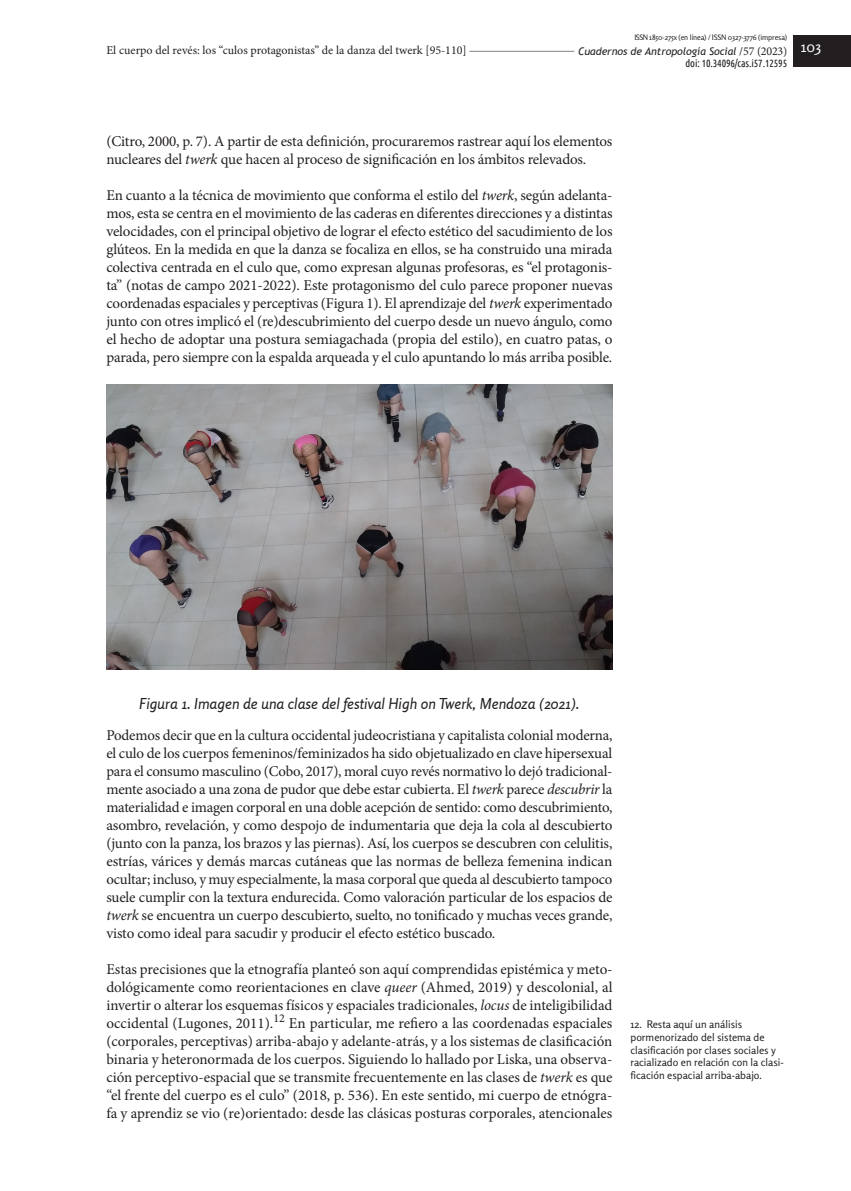
<style>
.page{position:relative;width:851px;height:1191px;background:#fff}
.page>*{position:absolute;margin:0;border:0;box-sizing:border-box;transform-origin:0 0}
.Art____Texto_princip{font:15px/18px "Minion Pro";letter-spacing:-.01em;color:#231f20;text-align:justify}
.Art____Subtítulo_tab{font:italic 15px "Rosario";color:#231f20}
.t1{font:15px "Rosario";color:#fff}
.t2{font:12px "Minion Pro";color:#231f20}
.t3{font:10.5px/12.6px "Rosario";color:#231f20}
.t4{font:italic 10.5px "Trebuchet MS";color:#231f20}
.t5{font:10.5px "Ubuntu Condensed";letter-spacing:-.01em;color:#231f20}
.t6{font:7.5px "Rosario";letter-spacing:-.02em;color:#231f20}
.s1{font-family:"Minion Pro";font-style:normal;font-size:12px}
.s2{font-style:italic}
</style>
<div class="page">
<hr style="left:142px;top:51px;width:432px;height:1px;background:#808285">
<div style="left:793px;top:35px;width:57px;height:31px;background:#231f20"></div>
<div style="left:106px;top:43px;width:363px;height:15px;background:#fff"></div>
<img style="left:106px;top:384px;width:506px;height:285px">
<p class="t6" style="left:634px;top:33px;width:154px">ISSN 1850-275x (en línea) / ISSN 0327-3776 (impresa)</p>
<p class="t4" style="left:578px;top:45px;width:210px">Cuadernos de Antropología Social <span class="s1">/57 (2023)</span></p>
<p class="t5" style="left:685px;top:57px;width:103px">doi: 10.34096/cas.i57.12595</p>
<p class="t2" style="left:106px;top:42px;width:362px">El cuerpo del revés: los “culos protagonistas” de la danza del twerk [95<span class="s2">-</span>110]</p>
<p class="t1" style="left:800px;top:38px;width:22px">103</p>
<p class="Art____Texto_princip" style="left:106px;top:132px;width:507px">(Citro, 2000, p. 7). A partir de esta definición, procuraremos rastrear aquí los elementos nucleares del <span class="s2">twerk</span> que hacen al proceso de significación en los ámbitos relevados.</p>
<p class="Art____Texto_princip" style="left:106px;top:186px;width:507px">En cuanto a la técnica de movimiento que conforma el estilo del <span class="s2">twerk</span>, según adelanta&shy;mos, esta se centra en el movimiento de las caderas en diferentes direcciones y a distintas velocidades, con el principal objetivo de lograr el efecto estético del sacudimiento de los glúteos. En la medida en que la danza se focaliza en ellos, se ha construido una mirada colectiva centrada en el culo que, como expresan algunas profesoras, es “el protagonis&shy;ta” (notas de campo 2021-2022). Este protagonismo del culo parece proponer nuevas coordenadas espaciales y perceptivas (Figura 1). El aprendizaje del <span class="s2">twerk</span> experimentado junto con otres implicó el (re)descubrimiento del cuerpo desde un nuevo ángulo, como el hecho de adoptar una postura semiagachada (propia del estilo), en cuatro patas, o parada, pero siempre con la espalda arqueada y el culo apuntando lo más arriba posible.</p>
<p class="Art____Subtítulo_tab" style="left:139px;top:695px;width:441px">Figura 1. Imagen de una clase del festival High on Twerk, Mendoza (2021).</p>
<p class="Art____Texto_princip" style="left:106px;top:726px;width:507px">Podemos decir que en la cultura occidental judeocristiana y capitalista colonial moderna, el culo de los cuerpos femeninos/feminizados ha sido objetualizado en clave hipersexual para el consumo masculino (Cobo, 2017), moral cuyo revés normativo lo dejó tradicional&shy;mente asociado a una zona de pudor que debe estar cubierta. El <span class="s2">twerk</span> parece <span class="s2">descubrir</span> la materialidad e imagen corporal en una doble acepción de sentido: como descubrimiento, asombro, revelación, y como despojo de indumentaria que deja la cola al descubierto (junto con la panza, los brazos y las piernas). Así, los cuerpos se descubren con celulitis, estrías, várices y demás marcas cutáneas que las normas de belleza femenina indican ocultar; incluso, y muy especialmente, la masa corporal que queda al descubierto tampoco suele cumplir con la textura endurecida. Como valoración particular de los espacios de <span class="s2">twerk</span> se encuentra un cuerpo descubierto, suelto, no tonificado y muchas veces grande, visto como ideal para sacudir y producir el efecto estético buscado.</p>
<p class="Art____Texto_princip" style="left:106px;top:960px;width:507px">Estas precisiones que la etnografía planteó son aquí comprendidas epistémica y meto&shy;dológicamente como reorientaciones en clave <span class="s2">queer</span> (Ahmed, 2019) y descolonial, al invertir o alterar los esquemas físicos y espaciales tradicionales, <span class="s2">locus</span> de inteligibilidad occidental (Lugones, 2011).<sup>12</sup> En particular, me refiero a las coordenadas espaciales (corporales, perceptivas) arriba-abajo y adelante-atrás, y a los sistemas de clasificación binaria y heteronormada de los cuerpos. Siguiendo lo hallado por Liska, una observa&shy;ción perceptivo-espacial que se transmite frecuentemente en las clases de <span class="s2">twerk</span> es que “el frente del cuerpo es el culo” (2018, p. 536). En este sentido, mi cuerpo de etnógra&shy;fa y aprendiz se vio (re)orientado: desde las clásicas posturas corporales, atencionales</p>
<p class="t3" style="left:630px;top:1018px;width:155px">12. Resta aquí un análisis pormenorizado del sistema de clasificación por clases sociales y racializado en relación con la clasi&shy;ficación espacial arriba-abajo.</p>
</div>
